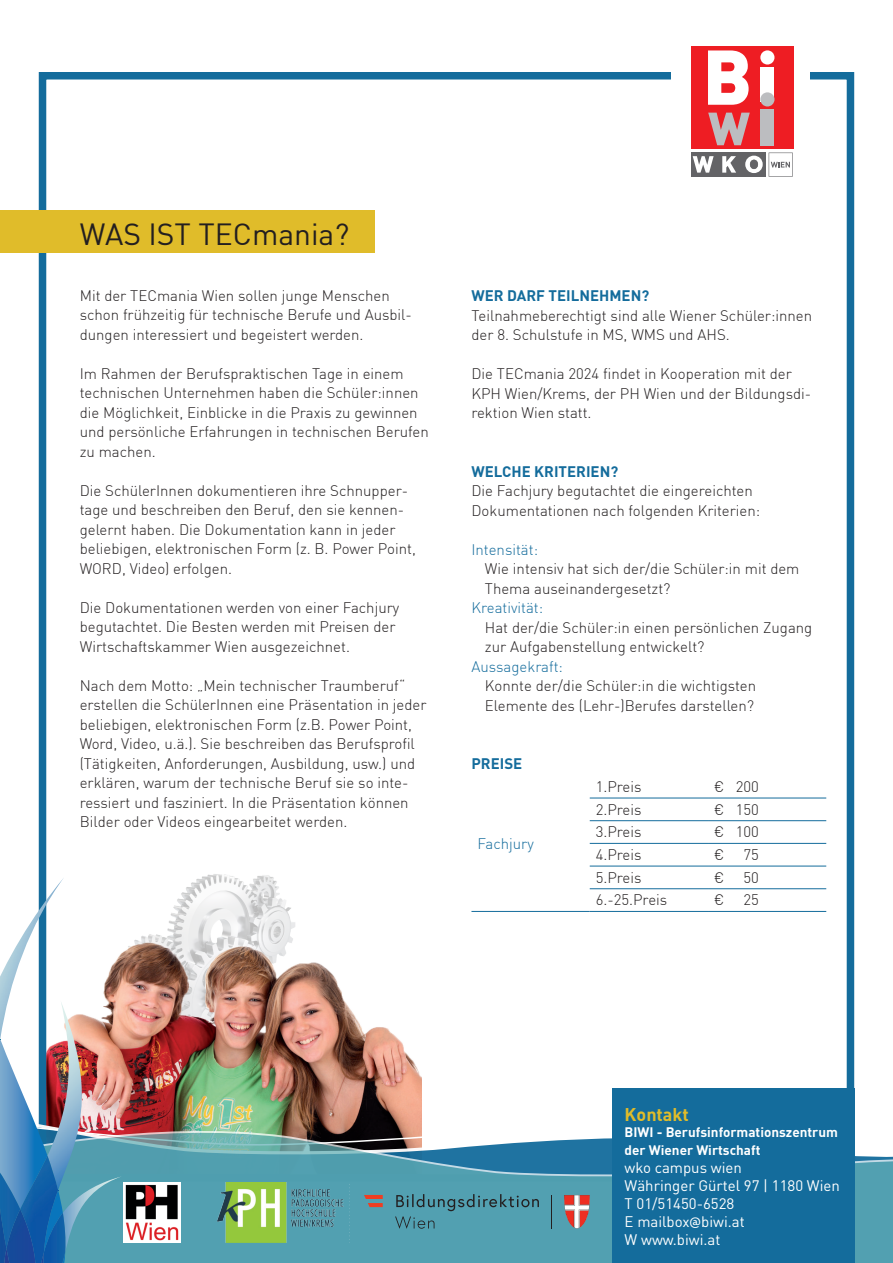
<style>
.page{position:relative;width:893px;height:1263px;background:#fff}
.page>*{position:absolute;margin:0;border:0;box-sizing:border-box;transform-origin:0 0}
.t1{font:30px "DIN";color:#231f20}
.t2{font:700 18px "DIN";color:#e0bc2a}
.t3{font:300 15px/19.5px "DIN";color:#231f20}
.t4{font:15px/18px "DIN";color:#fff}
.t5{font:300 15px "DIN";color:#146c9c}
.t6{font:700 15px "DIN";color:#146c9c}
.t7{font:700 13.5px/18px "DIN";color:#fff}
.s1{font-family:"Trebuchet MS"}
</style>
<div class="page">
<img style="left:148px;top:874px;width:147px;height:62px">
<img style="left:85px;top:936px;width:336px;height:149px">
<div style="left:39px;top:72px;width:815px;height:1110px;border:8px solid #146c9c"></div>
<img style="left:85px;top:1085px;width:770px;height:44px">
<svg style="left:82px;top:1129px;width:811px;height:134px;fill:#52a0b1"></svg>
<div style="left:672px;top:39px;width:138px;height:145px;background:#fff"></div>
<div style="left:691px;top:47px;width:102px;height:102px;background:#ee1d23"></div>
<svg style="left:708px;top:50px;width:41px;height:55px"></svg>
<svg style="left:708px;top:113px;width:42px;height:32px"></svg>
<svg style="left:760px;top:50px;width:14px;height:15px"></svg>
<div style="left:761px;top:67px;width:13px;height:35px;background:#fff"></div>
<svg style="left:760px;top:92px;width:14px;height:14px"></svg>
<div style="left:761px;top:109px;width:13px;height:36px;background:#bcbdc0"></div>
<div style="left:742px;top:152px;width:24px;height:25px;background:#636366"></div>
<div style="left:716px;top:152px;width:25px;height:25px;background:#636366"></div>
<svg style="left:722px;top:156px;width:14px;height:17px"></svg>
<div style="left:691px;top:152px;width:24px;height:25px;background:#636366"></div>
<svg style="left:693px;top:156px;width:21px;height:17px"></svg>
<svg style="left:745px;top:156px;width:18px;height:17px"></svg>
<svg style="left:769px;top:153px;width:24px;height:24px"></svg>
<img style="left:82px;top:1014px;width:3px;height:162px">
<div style="left:82px;top:1176px;width:40px;height:76px;background:#52a0b1"></div>
<svg style="left:0;top:776px;width:82px;height:487px"></svg>
<div style="left:612px;top:1088px;width:242px;height:175px;background:#146c9c"></div>
<img style="left:217px;top:1182px;width:132px;height:61px">
<svg style="left:564px;top:1195px;width:26px;height:33px"></svg>
<hr style="left:551px;top:1195px;width:1px;height:33px;background:#231f20">
<svg style="left:395px;top:1194px;width:144px;height:35px"></svg>
<svg style="left:364px;top:1195px;width:19px;height:12px"></svg>
<img style="left:123px;top:1182px;width:58px;height:60px">
<div style="left:0;top:210px;width:374px;height:43px;background:#e0bc2a"></div>
<hr style="left:590px;top:798px;width:118px;height:1px;background:#146c9c">
<hr style="left:708px;top:798px;width:118px;height:1px;background:#146c9c">
<hr style="left:590px;top:820px;width:118px;height:1px;background:#146c9c">
<hr style="left:708px;top:820px;width:118px;height:1px;background:#146c9c">
<hr style="left:590px;top:843px;width:118px;height:1px;background:#146c9c">
<hr style="left:708px;top:843px;width:118px;height:1px;background:#146c9c">
<hr style="left:590px;top:866px;width:118px;height:1px;background:#146c9c">
<hr style="left:708px;top:866px;width:118px;height:1px;background:#146c9c">
<hr style="left:590px;top:888px;width:118px;height:1px;background:#146c9c">
<hr style="left:708px;top:888px;width:118px;height:1px;background:#146c9c">
<hr style="left:590px;top:911px;width:118px;height:1px;background:#146c9c">
<hr style="left:708px;top:911px;width:118px;height:1px;background:#146c9c">
<hr style="left:471px;top:911px;width:119px;height:1px;background:#146c9c">
<h1 class="t1" style="left:80px;top:215px;width:271px">WAS IST TECmania?</h1>
<p class="t3" style="left:80px;top:285px;width:334px">Mit der TECmania Wien sollen junge Menschen schon frühzeitig für technische Berufe und Ausbil&shy;dungen interessiert und begeistert werden.</p>
<p class="t3" style="left:80px;top:363px;width:351px">Im Rahmen der Berufspraktischen Tage in einem technischen Unternehmen haben die Schüler:innen die Möglichkeit, Einblicke in die Praxis zu gewinnen und persönliche Erfahrungen in technischen Berufen zu machen.</p>
<p class="t3" style="left:80px;top:480px;width:338px">Die SchülerInnen dokumentieren ihre Schnupper&shy;tage und beschreiben den Beruf, den sie kennen&shy;gelernt haben. Die Dokumentation kann in jeder beliebigen, elektronischen Form (z. B. Power Point, WORD, Video) erfolgen.</p>
<p class="t3" style="left:80px;top:597px;width:321px">Die Dokumentationen werden von einer Fachjury begutachtet. Die Besten werden mit Preisen der<br>Wirtschaftskammer Wien ausgezeichnet.</p>
<p class="t3" style="left:80px;top:675px;width:348px">Nach dem Motto: „Mein technischer Traumberuf“ erstellen die SchülerInnen eine Präsentation in jeder beliebigen, elektronischen Form (z.B. Power Point, Word, Video, u.ä.). Sie beschreiben das Berufsprofil (Tätigkeiten, Anforderungen, Ausbildung, usw.) und erklären, warum der technische Beruf sie so inte&shy;ressiert und fasziniert. In die Präsentation können Bilder oder Videos eingearbeitet werden.</p>
<p class="t6" style="left:471px;top:286px;width:179px">WER DARF TEILNEHMEN?</p>
<p class="t3" style="left:471px;top:305px;width:342px">Teilnahmeberechtigt sind alle Wiener Schüler:innen der 8. Schulstufe in MS, WMS und AHS.</p>
<p class="t3" style="left:471px;top:364px;width:341px">Die TECmania 2024 findet in Kooperation mit der<br>KPH Wien/Krems, der PH Wien und der Bildungsdi&shy;rektion Wien statt.</p>
<p class="t6" style="left:471px;top:462px;width:148px">WELCHE KRITERIEN?</p>
<p class="t3" style="left:471px;top:481px;width:290px">Die Fachjury begutachtet die eingereichten<br>Dokumentationen nach folgenden Kriterien:</p>
<p class="t5" style="left:471px;top:540px;width:68px">Intensität:</p>
<p class="t3" style="left:485px;top:559px;width:316px">Wie intensiv hat sich der/die Schüler:in mit dem<br>Thema auseinandergesetzt?</p>
<p class="t5" style="left:471px;top:599px;width:73px">Kreativität:</p>
<p class="t3" style="left:485px;top:617px;width:329px">Hat der/die Schüler:in einen persönlichen Zugang zur Aufgabenstellung entwickelt?</p>
<p class="t5" style="left:471px;top:657px;width:93px">Aussagekraft:</p>
<p class="t3" style="left:485px;top:676px;width:273px">Konnte der/die Schüler:in die wichtigsten<br>Elemente des (Lehr-)Berufes darstellen?</p>
<p class="t6" style="left:471px;top:754px;width:52px">PREISE</p>
<p class="t5" style="left:477px;top:834px;width:58px">Fachjury</p>
<p class="t3" style="left:596px;top:777px;width:47px">1.Preis</p>
<p class="t3" style="left:714px;top:777px;width:46px">€ 200</p>
<p class="t3" style="left:596px;top:799px;width:47px">2.Preis</p>
<p class="t3" style="left:714px;top:799px;width:46px">€ 150</p>
<p class="t3" style="left:596px;top:822px;width:47px">3.Preis</p>
<p class="t3" style="left:714px;top:822px;width:46px">€ 100</p>
<p class="t3" style="left:596px;top:845px;width:47px">4.Preis</p>
<p class="t3" style="left:714px;top:845px;width:12px">€</p>
<p class="t3" style="left:744px;top:845px;width:17px">75</p>
<p class="t3" style="left:596px;top:867px;width:47px">5.Preis</p>
<p class="t3" style="left:714px;top:867px;width:12px">€</p>
<p class="t3" style="left:744px;top:867px;width:17px">50</p>
<p class="t3" style="left:596px;top:890px;width:73px">6.-25.Preis</p>
<p class="t3" style="left:714px;top:890px;width:12px">€</p>
<p class="t3" style="left:744px;top:890px;width:17px">25</p>
<p class="t2" style="left:625px;top:1103px;width:66px">Kontakt</p>
<p class="t7" style="left:625px;top:1123px;width:215px">BIWI - Berufsinformationszentrum der Wiener Wirtschaft</p>
<p class="t4" style="left:625px;top:1158px;width:217px">wko campus wien<br>Währinger Gürtel 97 | 1180 Wien<br>T 01/51450-6528<br>E mailbox<span class="s1">@</span>biwi.at<br>W www.biwi.at</p>
</div>
